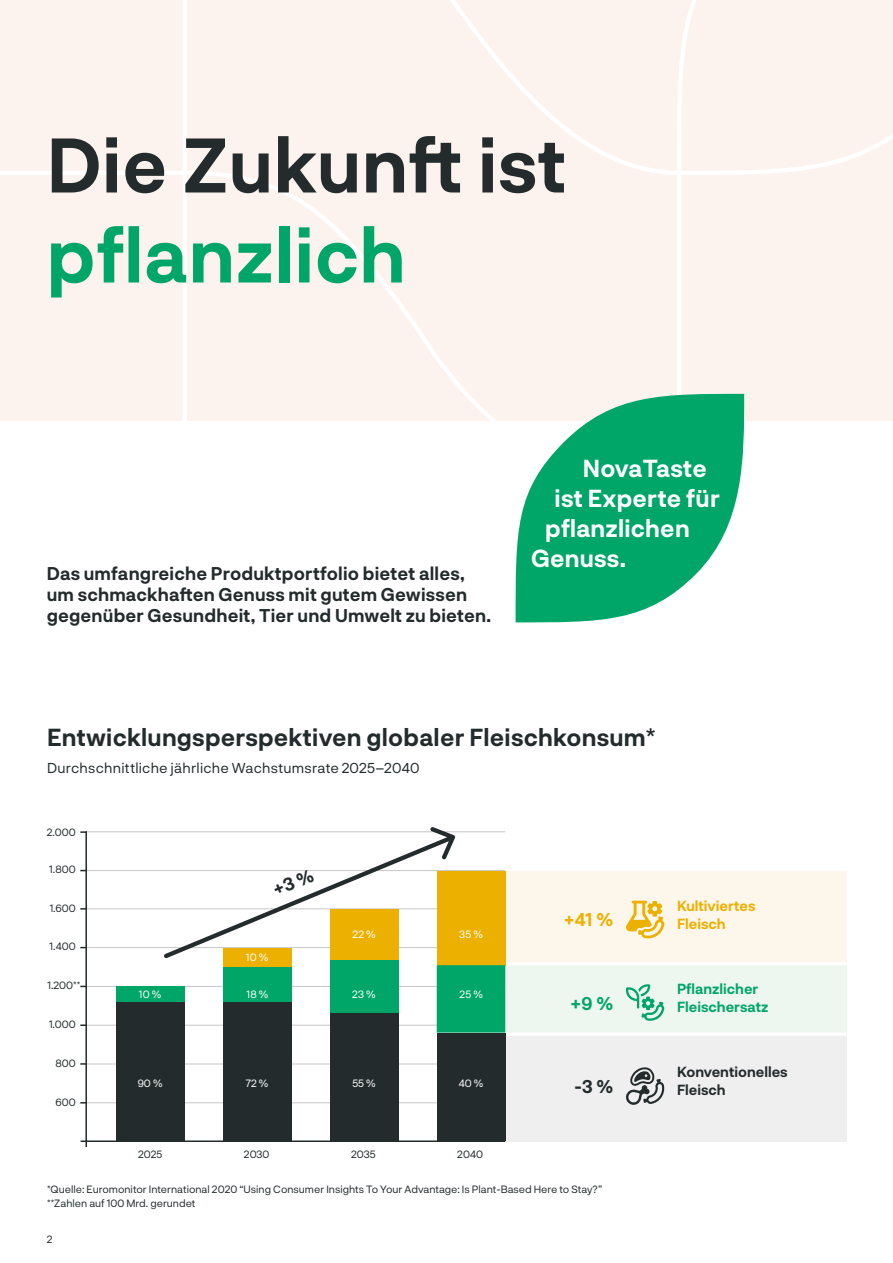
<style>
.page{position:relative;width:893px;height:1263px;background:#fff}
.page>*{position:absolute;margin:0;border:0;box-sizing:border-box;transform-origin:0 0}
.t1{font:700 75px "Neurial Grotesk";letter-spacing:.01em;color:#232b2c}
.t2{font:700 75px "Neurial Grotesk";letter-spacing:.01em;color:#00a568}
.t3{font:700 24px "Neurial Grotesk";letter-spacing:.01em;color:#232b2c}
.t4{font:700 24px "Neurial Grotesk";letter-spacing:.01em;color:#fff}
.t5{font:700 18px/21px "Neurial Grotesk";letter-spacing:.01em;color:#232b2c}
.t6{font:700 18px "Neurial Grotesk";color:#ecb001}
.t7{font:700 18px "Neurial Grotesk";color:#00a568}
.t8{font:14.25px "Neurial Grotesk";letter-spacing:.02em;color:#232b2c}
.t9{font:700 14.25px "Neurial Grotesk";color:#00a568}
.t10{font:700 14.25px "Neurial Grotesk";color:#232b2c}
.t11{font:700 14.25px "Neurial Grotesk";color:#ecb001}
.t12{font:10.5px/13.5px "Neurial Grotesk";color:#232b2c}
.t13{font:10.5px "Neurial Grotesk";letter-spacing:.02em;color:#fff}
</style>
<div class="page">
<hr style="left:892px;top:421px;width:1px;height:842px;background:#fcf2ee">
<svg style="left:892px;top:563px;width:1px;height:217px"></svg>
<div style="left:0;top:0;width:893px;height:421px;background:#fcf2ee"></div>
<div style="left:468px;top:1033px;width:378px;height:108px;background:#efefef"></div>
<div style="left:465px;top:871px;width:381px;height:94px;background:#fdf6eb"></div>
<div style="left:443px;top:965px;width:403px;height:67px;background:#eef6f0"></div>
<svg style="left:626px;top:901px;width:38px;height:37px"></svg>
<svg style="left:626px;top:984px;width:38px;height:37px"></svg>
<svg style="left:626px;top:1067px;width:38px;height:38px"></svg>
<hr style="left:437px;top:1033px;width:409px;height:3px;background:#fff">
<hr style="left:437px;top:962px;width:409px;height:3px;background:#fff">
<svg style="left:85px;top:831px;width:422px;height:311px"></svg>
<svg style="left:81px;top:1140px;width:6px;height:7px"></svg>
<svg style="left:80px;top:1024px;width:7px;height:2px"></svg>
<svg style="left:80px;top:1063px;width:7px;height:2px"></svg>
<svg style="left:80px;top:831px;width:7px;height:2px"></svg>
<div style="left:223px;top:948px;width:68px;height:19px;background:#ecb001"></div>
<div style="left:223px;top:967px;width:68px;height:35px;background:#00a568"></div>
<div style="left:223px;top:1002px;width:68px;height:138px;background:#232b2c"></div>
<div style="left:437px;top:871px;width:68px;height:94px;background:#ecb001"></div>
<div style="left:437px;top:965px;width:68px;height:67px;background:#00a568"></div>
<div style="left:437px;top:1033px;width:68px;height:107px;background:#232b2c"></div>
<div style="left:330px;top:909px;width:68px;height:51px;background:#ecb001"></div>
<div style="left:330px;top:960px;width:68px;height:53px;background:#00a568"></div>
<div style="left:330px;top:1013px;width:68px;height:127px;background:#232b2c"></div>
<div style="left:116px;top:1002px;width:68px;height:138px;background:#232b2c"></div>
<div style="left:116px;top:987px;width:68px;height:15px;background:#00a568"></div>
<svg style="left:515px;top:393px;width:230px;height:230px;fill:#00a568"></svg>
<svg style="left:164px;top:827px;width:291px;height:131px"></svg>
<h1 class="t1" style="left:47px;top:111px;width:521px">Die Zukunft ist</h1>
<h1 class="t2" style="left:47px;top:201px;width:360px">pflanzlich</h1>
<h3 class="t5" style="left:47px;top:562px;width:446px">Das umfangreiche Produktportfolio bietet alles, um schmackhaften Genuss mit gutem Gewissen gegenüber Gesundheit, Tier und Umwelt zu bieten.</h3>
<h2 class="t4" style="left:583px;top:451px;width:125px">NovaTaste</h2>
<h2 class="t4" style="left:555px;top:481px;width:167px">ist Experte für</h2>
<h2 class="t4" style="left:545px;top:511px;width:146px">pflanzlichen</h2>
<h2 class="t4" style="left:531px;top:541px;width:96px">Genuss.</h2>
<h2 class="t3" style="left:47px;top:720px;width:610px">Entwicklungsperspektiven globaler Fleischkonsum*</h2>
<h3 class="t8" style="left:47px;top:758px;width:374px">Durchschnittliche jährliche Wachstumsrate 2025–2040</h3>
<p class="t12" style="left:47px;top:825px;width:30px">2.000</p>
<p class="t12" style="left:49px;top:862px;width:28px">1.800</p>
<p class="t12" style="left:50px;top:901px;width:27px">1.600</p>
<p class="t12" style="left:50px;top:939px;width:28px">1.400</p>
<p class="t12" style="left:47px;top:978px;width:35px">1.200**</p>
<p class="t12" style="left:49px;top:1017px;width:28px">1.000</p>
<p class="t12" style="left:55px;top:1056px;width:22px">800</p>
<p class="t12" style="left:55px;top:1094px;width:22px">600</p>
<p class="t13" style="left:246px;top:950px;width:24px">10%</p>
<p class="t13" style="left:352px;top:927px;width:25px">22%</p>
<p class="t13" style="left:459px;top:926px;width:25px">35%</p>
<p class="t13" style="left:139px;top:987px;width:24px">10%</p>
<p class="t13" style="left:246px;top:987px;width:23px">18%</p>
<p class="t13" style="left:352px;top:987px;width:25px">23%</p>
<p class="t13" style="left:460px;top:987px;width:25px">25%</p>
<p class="t13" style="left:138px;top:1076px;width:26px">90%</p>
<p class="t13" style="left:352px;top:1076px;width:25px">55%</p>
<p class="t13" style="left:246px;top:1076px;width:24px">72%</p>
<p class="t13" style="left:459px;top:1076px;width:26px">40%</p>
<p class="t12" style="left:138px;top:1147px;width:26px">2025</p>
<p class="t12" style="left:244px;top:1147px;width:27px">2030</p>
<p class="t12" style="left:351px;top:1147px;width:26px">2035</p>
<p class="t12" style="left:457px;top:1147px;width:27px">2040</p>
<h3 class="t11" style="left:677px;top:895px;width:80px">Kultiviertes</h3>
<h3 class="t6" style="left:564px;top:907px;width:51px">+41 %</h3>
<h3 class="t11" style="left:677px;top:913px;width:50px">Fleisch</h3>
<h3 class="t9" style="left:677px;top:979px;width:83px">Pflanzlicher</h3>
<h3 class="t7" style="left:571px;top:990px;width:44px">+9%</h3>
<h3 class="t9" style="left:677px;top:997px;width:93px">Fleischersatz</h3>
<h3 class="t10" style="left:677px;top:1062px;width:112px">Konventionelles</h3>
<h3 class="t5" style="left:574px;top:1075px;width:40px">-3%</h3>
<h3 class="t10" style="left:677px;top:1080px;width:50px">Fleisch</h3>
<p class="t12" style="left:47px;top:1182px;width:557px">*Quelle: Euromonitor International 2020 “Using Consumer Insights To Your Advantage: Is Plant-Based Here to Stay?” **Zahlen auf 100 Mrd. gerundet</p>
<p class="t12" style="left:47px;top:1232px;width:7px">2</p>
</div>
